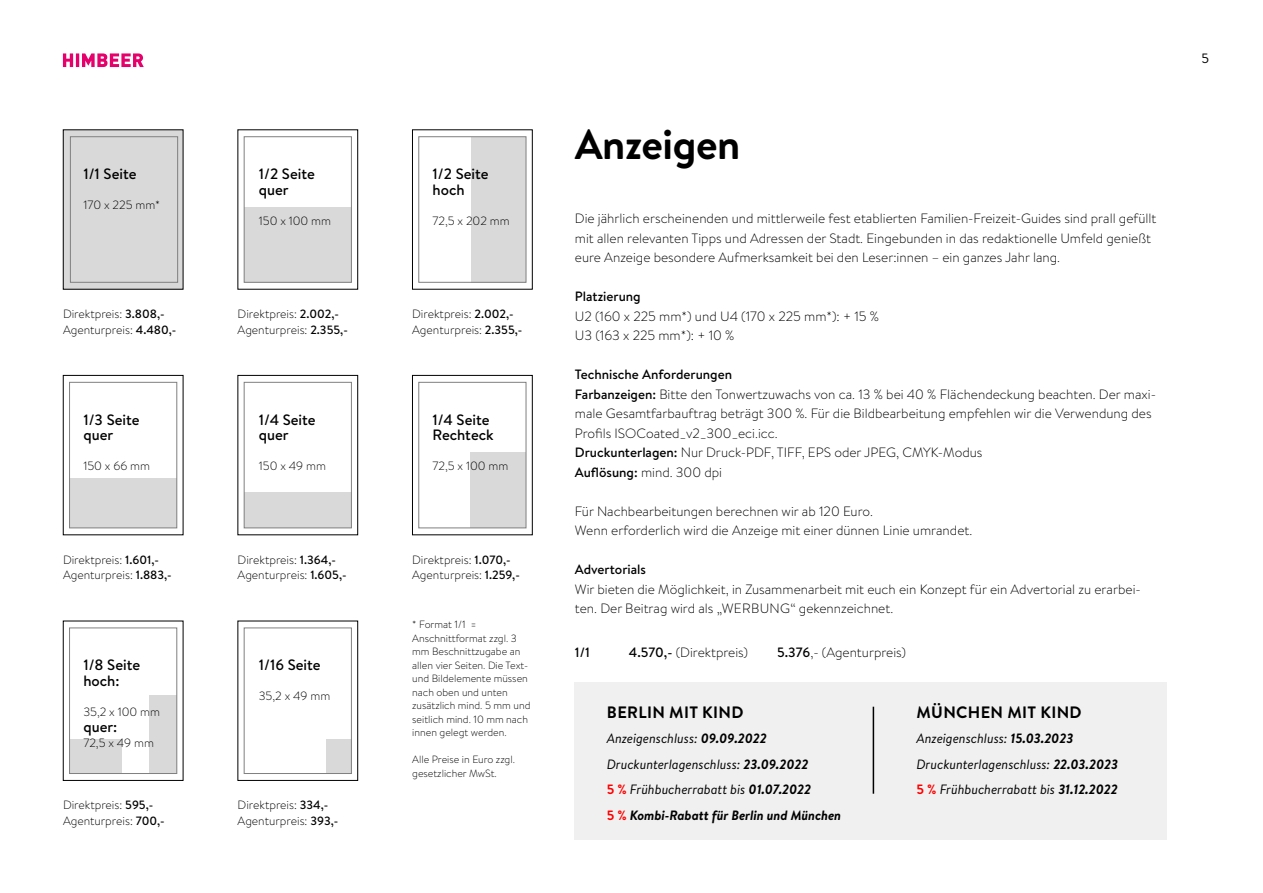
<style>
.page{position:relative;width:1263px;height:893px;background:#fff}
.page>*{position:absolute;margin:0;border:0;box-sizing:border-box;transform-origin:0 0}
.Big_Headline{font:700 42px "Brandon Text";letter-spacing:-.01em;color:#000}
.Body{font:700 16.5px "Brandon Text";letter-spacing:.02em;color:#000}
.t1{font:500 15px/15.8px "Brandon Text";color:#000}
.Body-2{font:300 13.5px/19.5px "Brandon Text";color:#000}
.Body-3{font:italic 13.5px "Brandon Text";letter-spacing:-.005em;color:#000}
.Body-4{font:500 13.5px "Brandon Text";color:#000}
.Body-5{font:italic 700 13.5px "Brandon Text";letter-spacing:-.005em;color:#000}
.t2{font:13.5px "Brandon Text";color:#000}
.t3{font:300 12px "Brandon Text";color:#000}
.t4{font:300 10.5px/13.5px "Brandon Text";color:#000}
.s1{font-weight:500}
.s2{font-weight:700}
.s3{font-weight:700;font-style:normal;color:#f00}
.s4{font-style:normal;color:#f00}
</style>
<div class="page">
<svg style="left:63px;top:53px;width:81px;height:14px"></svg>
<div style="left:575px;top:682px;width:592px;height:158px;background:#f0f0f0"></div>
<div style="left:244px;top:207px;width:107px;height:75px;background:#d9d9d9"></div>
<div style="left:244px;top:137px;width:108px;height:145px;border:1px solid #808080"></div>
<div style="left:63px;top:130px;width:120px;height:159px;background:#d9d9d9"></div>
<div style="left:70px;top:137px;width:108px;height:145px;border:1px solid #808080"></div>
<div style="left:470px;top:453px;width:56px;height:75px;background:#d9d9d9"></div>
<div style="left:412px;top:375px;width:120px;height:160px;border:1px solid #000"></div>
<div style="left:419px;top:382px;width:107px;height:146px;border:1px solid #808080"></div>
<div style="left:244px;top:493px;width:107px;height:35px;background:#d9d9d9"></div>
<div style="left:238px;top:375px;width:120px;height:160px;border:1px solid #000"></div>
<div style="left:244px;top:382px;width:108px;height:146px;border:1px solid #808080"></div>
<div style="left:471px;top:137px;width:55px;height:145px;background:#d9d9d9"></div>
<div style="left:149px;top:695px;width:28px;height:78px;background:#d9d9d9"></div>
<div style="left:70px;top:739px;width:51px;height:34px;background:#d9d9d9"></div>
<div style="left:69px;top:628px;width:108px;height:146px;border:1px solid #808080"></div>
<div style="left:70px;top:478px;width:107px;height:50px;background:#d9d9d9"></div>
<div style="left:69px;top:382px;width:108px;height:146px;border:1px solid #808080"></div>
<div style="left:326px;top:739px;width:26px;height:34px;background:#d9d9d9"></div>
<div style="left:238px;top:621px;width:120px;height:160px;border:1px solid #000"></div>
<div style="left:244px;top:628px;width:108px;height:146px;border:1px solid #808080"></div>
<hr style="left:873px;top:707px;width:1px;height:87px;background:#000">
<p class="t1" style="left:83px;top:166px;width:55px">1/1 Seite</p>
<p class="t3" style="left:83px;top:197px;width:78px">170 x 225 mm*</p>
<p class="t1" style="left:259px;top:166px;width:58px">1/2 Seite</p>
<p class="t1" style="left:259px;top:181px;width:31px">quer</p>
<p class="t3" style="left:259px;top:213px;width:74px">150 x 100 mm</p>
<p class="t3" style="left:63px;top:306px;width:103px">Direktpreis: <span class="s1">3.808,-</span></p>
<p class="t3" style="left:63px;top:321px;width:115px">Agenturpreis: <span class="s1">4.480,-</span></p>
<p class="t3" style="left:238px;top:306px;width:103px">Direktpreis: <span class="s1">2.002,-</span></p>
<p class="t3" style="left:238px;top:322px;width:112px">Agenturpreis: <span class="s1">2.355,-</span></p>
<p class="t1" style="left:83px;top:411px;width:58px">1/3 Seite</p>
<p class="t1" style="left:83px;top:427px;width:31px">quer</p>
<p class="t3" style="left:83px;top:458px;width:68px">150 x 66 mm</p>
<p class="t1" style="left:259px;top:411px;width:58px">1/4 Seite quer</p>
<p class="t3" style="left:259px;top:458px;width:69px">150 x 49 mm</p>
<p class="t3" style="left:63px;top:551px;width:97px">Direktpreis: <span class="s1">1.601,-</span></p>
<p class="t3" style="left:63px;top:567px;width:110px">Agenturpreis: <span class="s1">1.883,-</span></p>
<p class="t3" style="left:238px;top:551px;width:100px">Direktpreis: <span class="s1">1.364,-</span></p>
<p class="t3" style="left:238px;top:567px;width:111px">Agenturpreis: <span class="s1">1.605,-</span></p>
<p class="t1" style="left:83px;top:657px;width:58px">1/8 Seite</p>
<p class="t1" style="left:83px;top:673px;width:38px">hoch:</p>
<p class="t3" style="left:83px;top:704px;width:78px">35,2 x 100 mm</p>
<p class="t1" style="left:83px;top:718px;width:35px">quer:</p>
<p class="t3" style="left:83px;top:734px;width:72px">72,5 x 49 mm</p>
<p class="t1" style="left:259px;top:657px;width:63px">1/16 Seite</p>
<p class="t3" style="left:259px;top:688px;width:73px">35,2 x 49 mm</p>
<p class="t3" style="left:63px;top:797px;width:92px">Direktpreis: <span class="s1">595,-</span></p>
<p class="t3" style="left:63px;top:813px;width:103px">Agenturpreis: <span class="s1">700,-</span></p>
<p class="t3" style="left:238px;top:797px;width:92px">Direktpreis: <span class="s1">334,-</span></p>
<p class="t3" style="left:238px;top:813px;width:102px">Agenturpreis: <span class="s1">393,-</span></p>
<p class="t1" style="left:433px;top:166px;width:58px">1/2 Seite</p>
<p class="t1" style="left:433px;top:181px;width:34px">hoch</p>
<p class="t3" style="left:433px;top:213px;width:79px">72,5 x 202 mm</p>
<p class="t3" style="left:412px;top:306px;width:103px">Direktpreis: <span class="s1">2.002,-</span></p>
<p class="t3" style="left:412px;top:321px;width:112px">Agenturpreis: <span class="s1">2.355,-</span></p>
<p class="t1" style="left:433px;top:411px;width:58px">1/4 Seite</p>
<p class="t1" style="left:433px;top:427px;width:62px">Rechteck</p>
<p class="t3" style="left:433px;top:458px;width:77px">72,5 x 100 mm</p>
<p class="t3" style="left:412px;top:551px;width:100px">Direktpreis: <span class="s1">1.070,-</span></p>
<p class="t3" style="left:412px;top:567px;width:109px">Agenturpreis: <span class="s1">1.259,-</span></p>
<p class="t4" style="left:412px;top:617px;width:66px">* Format 1/1 =</p>
<p class="t4" style="left:412px;top:631px;width:120px">Anschnittformat zzgl. 3 mm Beschnittzugabe an allen vier Seiten. Die Text&shy;und Bildelemente müssen nach oben und unten zusätzlich mind. 5 mm und seitlich mind. 10 mm nach innen gelegt werden.</p>
<p class="t4" style="left:412px;top:752px;width:104px">Alle Preise in Euro zzgl. gesetzlicher MwSt.</p>
<p class="Big_Headline" style="left:575px;top:115px;width:167px">Anzeigen</p>
<p class="Body-2" style="left:575px;top:208px;width:583px">Die jährlich erscheinenden und mittlerweile fest etablierten Familien-Freizeit-Guides sind prall gefüllt mit allen relevanten Tipps und Adressen der Stadt. Eingebunden in das redaktionelle Umfeld genießt eure Anzeige besondere Aufmerksamkeit bei den Leser:innen – ein ganzes Jahr lang.</p>
<p class="Body-4" style="left:575px;top:287px;width:67px">Platzierung</p>
<p class="Body-2" style="left:575px;top:306px;width:306px">U2 (160 x 225 mm*) und U4 (170 x 225 mm*): + 15 %</p>
<p class="Body-2" style="left:575px;top:325px;width:161px">U3 (163 x 225 mm*): + 10 %</p>
<p class="Body-4" style="left:575px;top:365px;width:159px">Technische Anforderungen</p>
<p class="Body-2" style="left:575px;top:384px;width:583px"><span class="s1">Farbanzeigen:</span> Bitte den Tonwertzuwachs von ca. 13 % bei 40 % Flächendeckung beachten. Der maxi&shy;male Gesamtfarbauftrag beträgt 300 %. Für die Bildbearbeitung empfehlen wir die Verwendung des<br>Profils ISOCoated_v2_300_eci.icc.</p>
<p class="Body-2" style="left:575px;top:442px;width:409px"><span class="s1">Druckunterlagen:</span> Nur Druck-PDF, TIFF, EPS oder JPEG, CMYK-Modus</p>
<p class="Body-2" style="left:575px;top:462px;width:149px"><span class="s1">Auflösung:</span> mind. 300 dpi</p>
<p class="Body-2" style="left:575px;top:501px;width:300px">Für Nachbearbeitungen berechnen wir ab 120 Euro.</p>
<p class="Body-2" style="left:575px;top:520px;width:399px">Wenn erforderlich wird die Anzeige mit einer dünnen Linie umrandet.</p>
<p class="Body-4" style="left:575px;top:560px;width:73px">Advertorials</p>
<p class="Body-2" style="left:575px;top:579px;width:567px">Wir bieten die Möglichkeit, in Zusammenarbeit mit euch ein Konzept für ein Advertorial zu erarbei&shy;ten. Der Beitrag wird als „WERBUNG“ gekennzeichnet.</p>
<p class="Body-4" style="left:575px;top:643px;width:16px">1/1</p>
<p class="Body-2" style="left:629px;top:642px;width:121px"><span class="s1">4.570,-</span> (Direktpreis)</p>
<p class="Body-2" style="left:777px;top:642px;width:130px"><span class="s1">5.376</span>,- (Agenturpreis)</p>
<p class="Body" style="left:607px;top:700px;width:138px">BERLIN MIT KIND</p>
<p class="Body-3" style="left:607px;top:729px;width:162px">Anzeigenschluss: <span class="s2">09.09.2022</span></p>
<p class="Body-3" style="left:607px;top:755px;width:203px">Druckunterlagenschluss: <span class="s2">23.09.2022</span></p>
<p class="Body-3" style="left:607px;top:780px;width:206px"><span class="s3">5 %</span> Frühbucherrabatt bis <span class="s2">01.07.2022</span></p>
<p class="Body-5" style="left:607px;top:805px;width:236px"><span class="s4">5 %</span> Kombi-Rabatt für Berlin und München</p>
<p class="Body" style="left:917px;top:700px;width:167px">MÜNCHEN MIT KIND</p>
<p class="Body-3" style="left:916px;top:729px;width:158px">Anzeigenschluss: <span class="s2">15.03.2023</span></p>
<p class="Body-3" style="left:916px;top:755px;width:203px">Druckunterlagenschluss: <span class="s2">22.03.2023</span></p>
<p class="Body-3" style="left:916px;top:780px;width:203px"><span class="s3">5 %</span> Frühbucherrabatt bis <span class="s2">31.12.2022</span></p>
<p class="t2" style="left:1201px;top:50px;width:9px">5</p>
</div>
